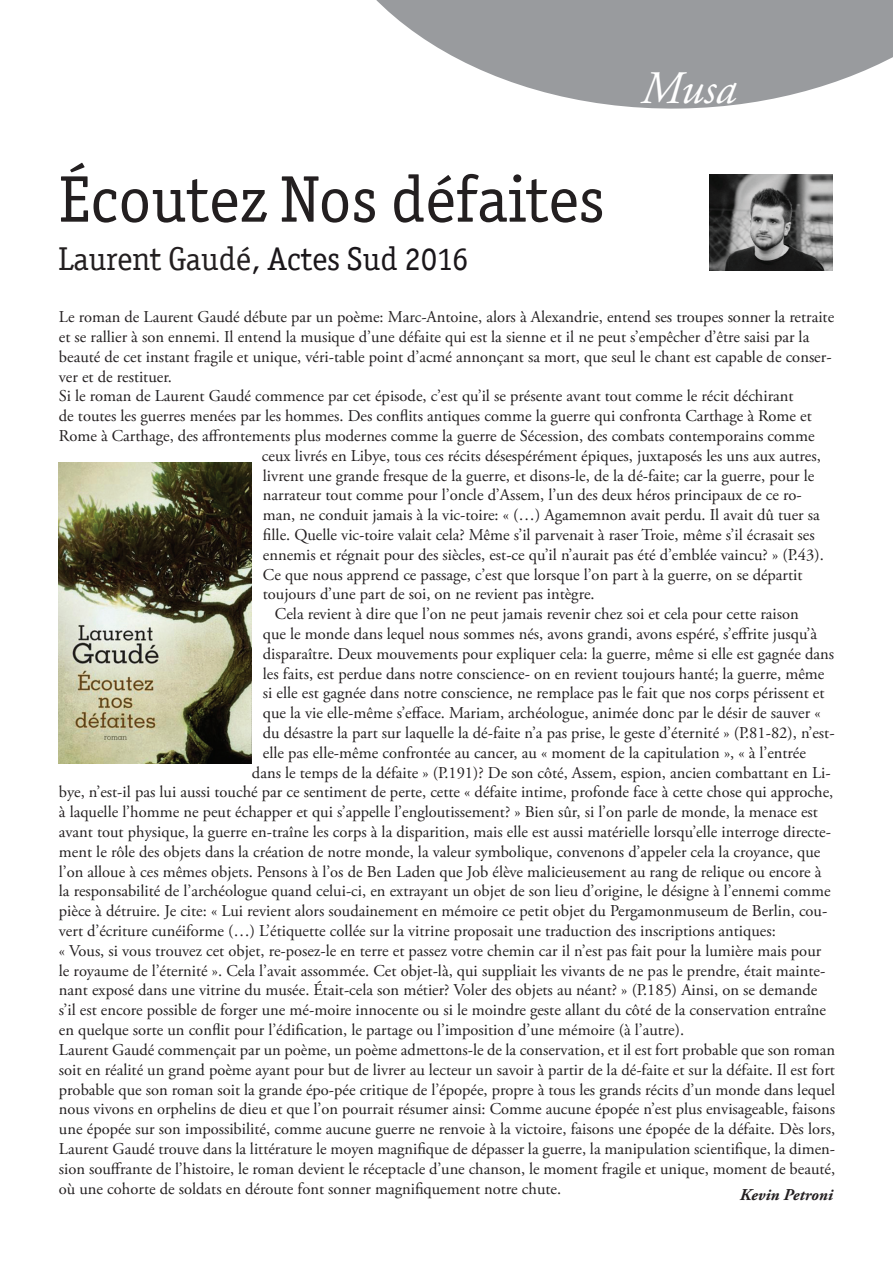
<style>
.page{position:relative;width:893px;height:1263px;background:#fff}
.page>*{position:absolute;margin:0;border:0;box-sizing:border-box;transform-origin:0 0}
.t1{font:66px "Officina Ser ITC";color:#231f20}
.t2{font:italic 46.5px "Adobe Garamond Pro";color:#fff}
.t3{font:33px "Officina Ser ITC";color:#1a161a}
.t4{font:16.5px "Adobe Garamond Pro";color:#231f20}
.t5{font:italic 700 16.5px "Adobe Garamond Pro";color:#231f20}
.s1{color:#231f20}
</style>
<div class="page">
<img style="left:58px;top:463px;width:194px;height:300px">
<svg style="left:376px;top:0;width:517px;height:194px"></svg>
<img style="left:709px;top:175px;width:123px;height:95px">
<h2 class="t2" style="left:641px;top:60px;width:97px">Musa</h2>
<h1 class="t1" style="left:58px;top:161px;width:547px">Écoutez Nos défaites</h1>
<h3 class="t3" style="left:58px;top:240px;width:412px"><span class="s1">Laurent Gaudé</span>, Actes Sud 2016</h3>
<p class="t4" style="left:59px;top:307px;width:777px">Le roman de Laurent Gaudé débute par un poème: Marc-Antoine, alors à Alexandrie, entend ses troupes sonner la retraite</p>
<p class="t4" style="left:59px;top:327px;width:752px">et se rallier à son ennemi. Il entend la musique d’une défaite qui est la sienne et il ne peut s’empêcher d’être saisi par la</p>
<p class="t4" style="left:59px;top:347px;width:774px">beauté de cet instant fragile et unique, véri-table point d’acmé annonçant sa mort, que seul le chant est capable de conser-</p>
<p class="t4" style="left:59px;top:366px;width:115px">ver et de restituer.</p>
<p class="t4" style="left:59px;top:386px;width:736px">Si le roman de Laurent Gaudé commence par cet épisode, c’est qu’il se présente avant tout comme le récit déchirant</p>
<p class="t4" style="left:59px;top:406px;width:754px">de toutes les guerres menées par les hommes. Des conflits antiques comme la guerre qui confronta Carthage à Rome et</p>
<p class="t4" style="left:59px;top:426px;width:757px">Rome à Carthage, des affrontements plus modernes comme la guerre de Sécession, des combats contemporains comme</p>
<p class="t4" style="left:262px;top:446px;width:560px">ceux livrés en Libye, tous ces récits désespérément épiques, juxtaposés les uns aux autres,</p>
<p class="t4" style="left:263px;top:465px;width:553px">livrent une grande fresque de la guerre, et disons-le, de la dé-faite; car la guerre, pour le</p>
<p class="t4" style="left:263px;top:485px;width:540px">narrateur tout comme pour l’oncle d’Assem, l’un des deux héros principaux de ce ro-</p>
<p class="t4" style="left:263px;top:505px;width:558px">man, ne conduit jamais à la vic-toire: « (…) Agamemnon avait perdu. Il avait dû tuer sa</p>
<p class="t4" style="left:263px;top:525px;width:553px">fille. Quelle vic-toire valait cela? Même s’il parvenait à raser Troie, même s’il écrasait ses</p>
<p class="t4" style="left:263px;top:545px;width:562px">ennemis et régnait pour des siècles, est-ce qu’il n’aurait pas été d’emblée vaincu? » (P.43).</p>
<p class="t4" style="left:263px;top:564px;width:541px">Ce que nous apprend ce passage, c’est que lorsque l’on part à la guerre, on se départit</p>
<p class="t4" style="left:263px;top:584px;width:333px">toujours d’une part de soi, on ne revient pas intègre.</p>
<p class="t4" style="left:275px;top:604px;width:525px">Cela revient à dire que l’on ne peut jamais revenir chez soi et cela pour cette raison</p>
<p class="t4" style="left:263px;top:624px;width:556px">que le monde dans lequel nous sommes nés, avons grandi, avons espéré, s’effrite jusqu’à</p>
<p class="t4" style="left:263px;top:644px;width:573px">disparaître. Deux mouvements pour expliquer cela: la guerre, même si elle est gagnée dans</p>
<p class="t4" style="left:263px;top:663px;width:563px">les faits, est perdue dans notre conscience- on en revient toujours hanté; la guerre, même</p>
<p class="t4" style="left:263px;top:683px;width:563px">si elle est gagnée dans notre conscience, ne remplace pas le fait que nos corps périssent et</p>
<p class="t4" style="left:263px;top:703px;width:559px">que la vie elle-même s’efface. Mariam, archéologue, animée donc par le désir de sauver «</p>
<p class="t4" style="left:263px;top:723px;width:573px">du désastre la part sur laquelle la dé-faite n’a pas prise, le geste d’éternité » (P.81-82), n’est-</p>
<p class="t4" style="left:263px;top:743px;width:545px">elle pas elle-même confrontée au cancer, au « moment de la capitulation », « à l’entrée</p>
<p class="t4" style="left:252px;top:762px;width:580px">dans le temps de la défaite » (P.191)? De son côté, Assem, espion, ancien combattant en Li-</p>
<p class="t4" style="left:59px;top:782px;width:776px">bye, n’est-il pas lui aussi touché par ce sentiment de perte, cette « défaite intime, profonde face à cette chose qui approche,</p>
<p class="t4" style="left:59px;top:802px;width:761px">à laquelle l’homme ne peut échapper et qui s’appelle l’engloutissement? » Bien sûr, si l’on parle de monde, la menace est</p>
<p class="t4" style="left:59px;top:822px;width:774px">avant tout physique, la guerre en-traîne les corps à la disparition, mais elle est aussi matérielle lorsqu’elle interroge directe-</p>
<p class="t4" style="left:59px;top:842px;width:763px">ment le rôle des objets dans la création de notre monde, la valeur symbolique, convenons d’appeler cela la croyance, que</p>
<p class="t4" style="left:59px;top:861px;width:764px">l’on alloue à ces mêmes objets. Pensons à l’os de Ben Laden que Job élève malicieusement au rang de relique ou encore à</p>
<p class="t4" style="left:59px;top:881px;width:773px">la responsabilité de l’archéologue quand celui-ci, en extrayant un objet de son lieu d’origine, le désigne à l’ennemi comme</p>
<p class="t4" style="left:59px;top:901px;width:770px">pièce à détruire. Je cite: « Lui revient alors soudainement en mémoire ce petit objet du Pergamonmuseum de Berlin, cou-</p>
<p class="t4" style="left:59px;top:921px;width:718px">vert d’écriture cunéiforme (…) L’étiquette collée sur la vitrine proposait une traduction des inscriptions antiques:</p>
<p class="t4" style="left:59px;top:941px;width:764px">« Vous, si vous trouvez cet objet, re-posez-le en terre et passez votre chemin car il n’est pas fait pour la lumière mais pour</p>
<p class="t4" style="left:59px;top:960px;width:768px">le royaume de l’éternité ». Cela l’avait assommée. Cet objet-là, qui suppliait les vivants de ne pas le prendre, était mainte-</p>
<p class="t4" style="left:59px;top:980px;width:760px">nant exposé dans une vitrine du musée. Était-cela son métier? Voler des objets au néant? » (P.185) Ainsi, on se demande</p>
<p class="t4" style="left:59px;top:1000px;width:769px">s’il est encore possible de forger une mé-moire innocente ou si le moindre geste allant du côté de la conservation entraîne</p>
<p class="t4" style="left:59px;top:1020px;width:627px">en quelque sorte un conflit pour l’édification, le partage ou l’imposition d’une mémoire (à l’autre).</p>
<p class="t4" style="left:59px;top:1040px;width:778px">Laurent Gaudé commençait par un poème, un poème admettons-le de la conservation, et il est fort probable que son roman</p>
<p class="t4" style="left:59px;top:1059px;width:778px">soit en réalité un grand poème ayant pour but de livrer au lecteur un savoir à partir de la dé-faite et sur la défaite. Il est fort</p>
<p class="t4" style="left:59px;top:1079px;width:778px">probable que son roman soit la grande épo-pée critique de l’épopée, propre à tous les grands récits d’un monde dans lequel</p>
<p class="t4" style="left:59px;top:1099px;width:778px">nous vivons en orphelins de dieu et que l’on pourrait résumer ainsi: Comme aucune épopée n’est plus envisageable, faisons</p>
<p class="t4" style="left:59px;top:1119px;width:778px">une épopée sur son impossibilité, comme aucune guerre ne renvoie à la victoire, faisons une épopée de la défaite. Dès lors,</p>
<p class="t4" style="left:59px;top:1139px;width:778px">Laurent Gaudé trouve dans la littérature le moyen magnifique de dépasser la guerre, la manipulation scientifique, la dimen-</p>
<p class="t4" style="left:59px;top:1158px;width:778px">sion souffrante de l’histoire, le roman devient le réceptacle d’une chanson, le moment fragile et unique, moment de beauté,</p>
<p class="t4" style="left:59px;top:1178px;width:504px">où une cohorte de soldats en déroute font sonner magnifiquement notre chute.</p>
<p class="t5" style="left:740px;top:1185px;width:95px">Kevin Petroni</p>
</div>
